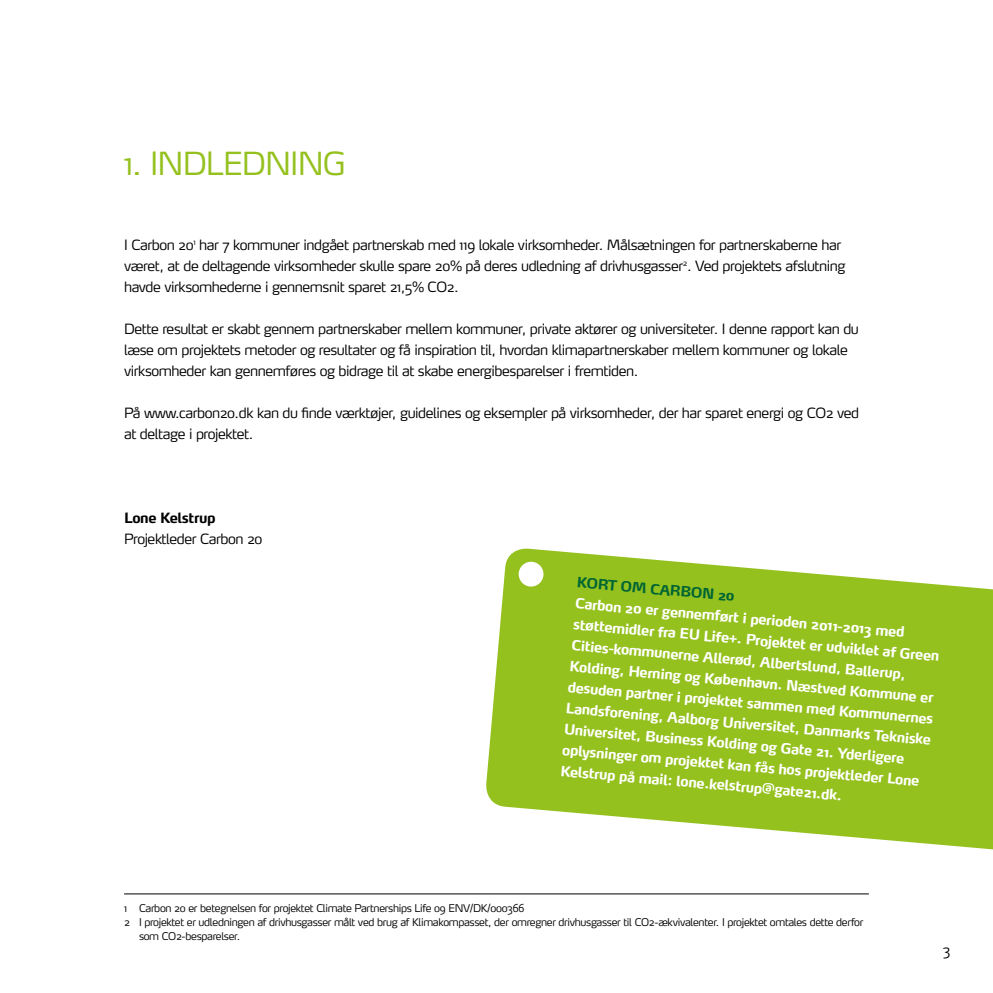
<style>
.page{position:relative;width:993px;height:993px;background:#fff}
.page>*{position:absolute;margin:0;border:0;box-sizing:border-box;transform-origin:0 0}
.t1{font:300 31.5px "Max";letter-spacing:-.03em;color:#95c11f}
.t2{font:300 14px/21px "Max";letter-spacing:-.03em;color:#000}
.t3{font:700 14px/21px "Max";color:#fff}
.t4{font:700 14px "Max";color:#006533}
.t5{font:700 14px "Max";letter-spacing:-.03em;color:#000}
.t6{font:300 10.5px "Max";letter-spacing:-.03em;color:#000}
</style>
<div class="page">
<hr style="left:124px;top:893px;width:744px;height:1px;background:#000">
<svg style="left:486px;top:548px;width:506px;height:302px;fill:#95c11f"></svg>
<svg style="left:518px;top:561px;width:26px;height:26px"></svg>
<h1 class="t1" style="left:124px;top:143px;width:223px">1. INDLEDNING</h1>
<p class="t2" style="left:124px;top:234px;width:722px">I Carbon 20<sup>1</sup> har 7 kommuner indgået partnerskab med 119 lokale virksomheder. Målsætningen for partnerskaberne har været, at de deltagende virksomheder skulle spare 20% på deres udledning af drivhusgasser<sup>2</sup>. Ved projektets afslutning havde virksomhederne i gennemsnit sparet 21,5% CO2.</p>
<p class="t2" style="left:124px;top:318px;width:736px">Dette resultat er skabt gennem partnerskaber mellem kommuner, private aktører og universiteter. I denne rapport kan du læse om projektets metoder og resultater og få inspiration til, hvordan klimapartnerskaber mellem kommuner og lokale virksomheder kan gennemføres og bidrage til at skabe energibesparelser i fremtiden.</p>
<p class="t2" style="left:124px;top:402px;width:736px">På www.carbon20.dk kan du finde værktøjer, guidelines og eksempler på virksomheder, der har sparet energi og CO2 ved at deltage i projektet.</p>
<p class="t5" style="left:124px;top:509px;width:93px">Lone Kelstrup</p>
<p class="t2" style="left:124px;top:528px;width:140px">Projektleder Carbon 20</p>
<p class="t4" style="left:577px;top:573px;width:160px;rotate:5deg">KORT OM CARBON 20</p>
<p class="t3" style="left:576px;top:592px;width:369px;rotate:5deg">Carbon 20 er gennemført i perioden 2011-2013 med støttemidler fra EU Life+. Projektet er udviklet af Green Cities-kommunerne Allerød, Albertslund, Ballerup, Kolding, Herning og København. Næstved Kommune er desuden partner i projektet sammen med Kommunernes Landsforening, Aalborg Universitet, Danmarks Tekniske Universitet, Business Kolding og Gate 21. Yderligere oplysninger om projektet kan fås hos projektleder Lone Kelstrup på mail: lone.kelstrup@gate21.dk.</p>
<p class="t6" style="left:124px;top:901px;width:402px">1 Carbon 20 er betegnelsen for projektet Climate Partnerships Life 09 ENV/DK/000366</p>
<p class="t6" style="left:124px;top:915px;width:740px">2 I projektet er udledningen af drivhusgasser målt ved brug af Klimakompasset, der omregner drivhusgasser til CO2-ækvivalenter. I projektet omtales dette derfor</p>
<p class="t6" style="left:139px;top:929px;width:103px">som CO2-besparelser.</p>
<p class="t2" style="left:942px;top:938px;width:9px">3</p>
</div>
